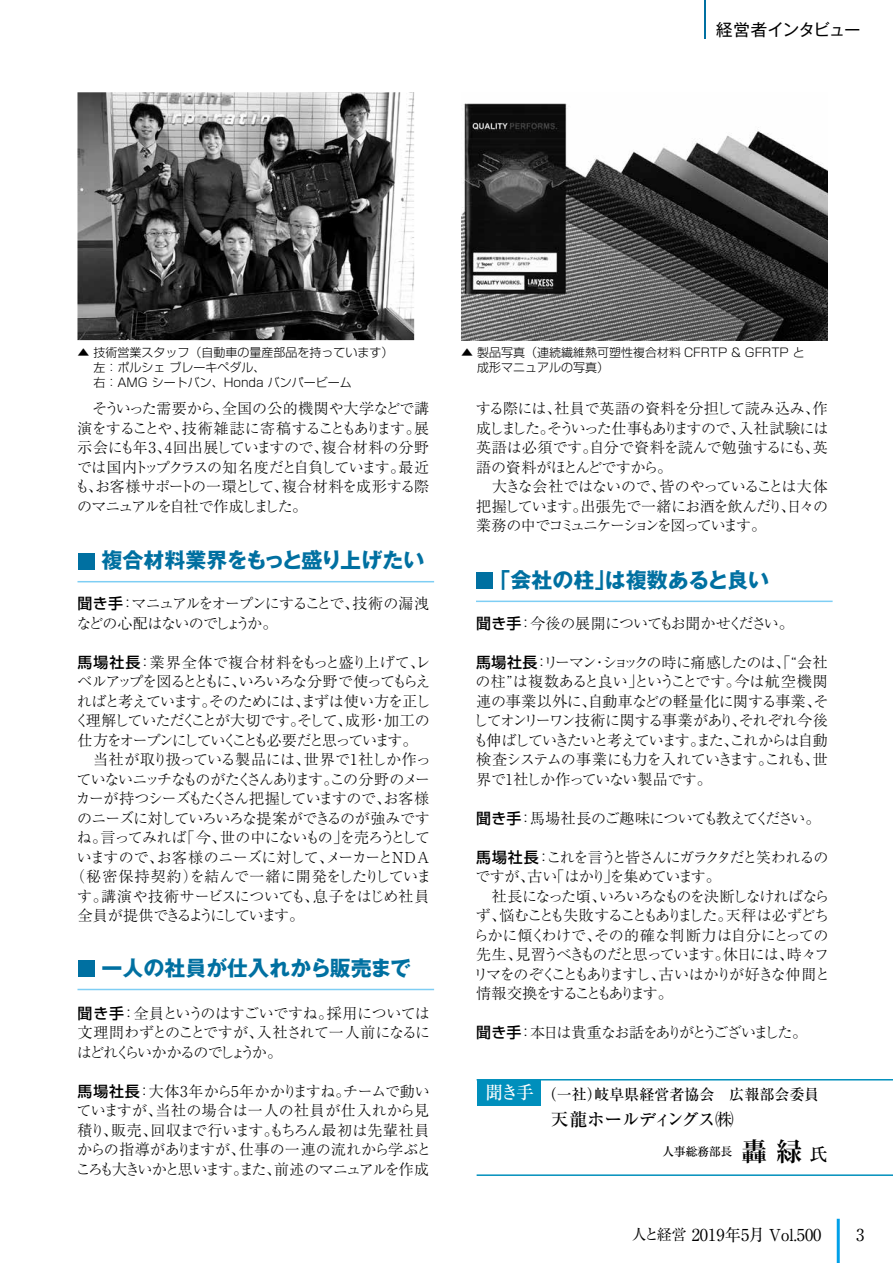
<style>
.page{position:relative;width:893px;height:1263px;background:#fff}
.page>*{position:absolute;margin:0;border:0;box-sizing:border-box;transform-origin:0 0}
.t1{font:700 25.5px "Koz Min Pr 6 N";color:#000}
.t2{font:700 21px "Gothic MB101 Pr 5";color:#0070a1}
.t3{font:500 18px "Ryumin Pr 5";letter-spacing:-.05em;color:#000}
.t4{font:16.5px "Ryumin Pr 5";color:#000}
.t5{font:16.5px "Gothic MB101 Pr 5";letter-spacing:-.05em;color:#000}
.t6{font:300 15px/19.5px "Ryumin Pr 5";letter-spacing:-.07em;color:#000;text-align:justify}
.t7{font:300 15px/19.5px "Ryumin Pr 5";letter-spacing:-.095em;color:#000}
.t8{font:300 15px/19.5px "Ryumin Pr 5";letter-spacing:-.01em;color:#000}
.t9{font:300 15px "Ryumin Pr 5";letter-spacing:-.045em;color:#000}
.t10{font:300 15px "Ryumin Pr 5";letter-spacing:.005em;color:#000}
.t11{font:300 15px "Ryumin Pr 5";letter-spacing:-.145em;color:#000}
.t12{font:300 15px/19.5px "Ryumin Pr 5";letter-spacing:-.1em;color:#000}
.t13{font:300 15px "Ryumin Pr 5";letter-spacing:-.105em;color:#000}
.t14{font:300 15px "Ryumin Pr 5";letter-spacing:-.025em;color:#000}
.t15{font:300 15px "Ryumin Pr 5";letter-spacing:-.115em;color:#000}
.t16{font:500 15px "Ryumin Pr 5";color:#000}
.t17{font:300 12px/15px "Shin Go Pr 5";color:#000}
.t18{font:500 12px "Ryumin Pr 5";letter-spacing:-.03em;color:#000}
.s1{font-family:"Shin Go Pr 5";font-weight:500}
.s2{font-size:18px;color:#fff}
.s3{font-family:"Ryumin Pr 5";font-weight:500;font-size:18px}
.s4{font-size:15px}
</style>
<div class="page">
<img style="left:461px;top:103px;width:367px;height:237px">
<hr style="left:704px;top:0;width:1px;height:38px;background:#0070a1">
<hr style="left:837px;top:1219px;width:3px;height:44px;background:#00a0e9">
<hr style="left:477px;top:1079px;width:416px;height:1px;background:#008fbc">
<hr style="left:477px;top:1174px;width:416px;height:2px;background:#008fbc">
<div style="left:477px;top:1080px;width:64px;height:26px;background:#008fbc"></div>
<img style="left:77px;top:92px;width:337px;height:248px">
<div style="left:78px;top:553px;width:16px;height:16px;background:#0070a1"></div>
<hr style="left:77px;top:581px;width:357px;height:1px;background:#7ecef4">
<div style="left:476px;top:573px;width:16px;height:16px;background:#0070a1"></div>
<hr style="left:476px;top:601px;width:357px;height:1px;background:#7ecef4">
<div style="left:78px;top:961px;width:16px;height:16px;background:#0070a1"></div>
<hr style="left:77px;top:989px;width:357px;height:1px;background:#7ecef4">
<p class="t5" style="left:716px;top:16px;width:146px">経営者インタビュー</p>
<p class="t17" style="left:77px;top:344px;width:317px">▲ 技術営業スタッフ（自動車の量産部品を持っています）</p>
<p class="t17" style="left:81px;top:359px;width:185px">　左：ポルシェ ブレーキペダル、</p>
<p class="t17" style="left:77px;top:374px;width:276px">　 右：AMG シートバン、Honda バンパービーム</p>
<p class="t6" style="left:75px;top:398px;width:356px">　そういった需要から、全国の公的機関や大学などで講演をすることや、技術雑誌に寄稿することもあります。展示会にも年3、4回出展していますので、複合材料の分野では国内トップクラスの知名度だと自負しています。最近も、お客様サポートの一環として、複合材料を成形する際のマニュアルを自社で作成しました。</p>
<h2 class="t2" style="left:101px;top:543px;width:324px">複合材料業界をもっと盛り上げたい</h2>
<p class="t12" style="left:76px;top:593px;width:354px"><span class="s1">聞き手</span>：マニュアルをオープンにすることで、技術の漏洩などの心配はないのでしょうか。</p>
<p class="t10" style="left:78px;top:650px;width:355px"><span class="s1">馬場社長</span>：業界全体で複合材料をもっと盛り上げて、レ</p>
<p class="t7" style="left:77px;top:671px;width:355px">ベルアップを図るとともに、いろいろな分野で使ってもらえ</p>
<p class="t6" style="left:77px;top:690px;width:355px">ればと考えています。そのためには、まずは使い方を正し</p>
<p class="t6" style="left:74px;top:710px;width:357px">く理解していただくことが大切です。そして、成形・加工の</p>
<p class="t11" style="left:78px;top:728px;width:341px">仕方をオープンにしていくことも必要だと思っています。</p>
<p class="t9" style="left:78px;top:748px;width:355px">　当社が取り扱っている製品には、世界で1社しか作っ</p>
<p class="t13" style="left:77px;top:767px;width:355px">ていないニッチなものがたくさんあります。この分野のメー</p>
<p class="t6" style="left:76px;top:788px;width:355px">カーが持つシーズもたくさん把握していますので、お客様</p>
<p class="t6" style="left:77px;top:807px;width:354px">のニーズに対していろいろな提案ができるのが強みです</p>
<p class="t6" style="left:77px;top:827px;width:355px">ね。言ってみれば「今、世の中にないもの」を売ろうとして</p>
<p class="t9" style="left:77px;top:845px;width:354px">いますので、お客様のニーズに対して、メーカーとNDA</p>
<p class="t10" style="left:70px;top:865px;width:363px">（秘密保持契約）を結んで一緒に開発をしたりしていま</p>
<p class="t14" style="left:77px;top:884px;width:354px">す。講演や技術サービスについても、息子をはじめ社員</p>
<p class="t11" style="left:78px;top:904px;width:228px">全員が提供できるようにしています。</p>
<h2 class="t2" style="left:101px;top:951px;width:311px">一人の社員が仕入れから販売まで</h2>
<p class="t6" style="left:77px;top:1002px;width:355px"><span class="s1">聞き手</span>：全員というのはすごいですね。採用については文理問わずとのことですが、入社されて一人前になるにはどれくらいかかるのでしょうか。</p>
<p class="t8" style="left:76px;top:1080px;width:357px"><span class="s1">馬場社長</span>：大体3年から5年かかりますね。チームで動いていますが、当社の場合は一人の社員が仕入れから見積り、販売、回収まで行います。もちろん最初は先輩社員からの指導がありますが、仕事の一連の流れから学ぶところも大きいかと思います。また、前述のマニュアルを作成</p>
<p class="t17" style="left:461px;top:344px;width:345px">▲ 製品写真（連続繊維熱可塑性複合材料 CFRTP &amp; GFRTP と　 成形マニュアルの写真）</p>
<p class="t6" style="left:476px;top:398px;width:354px;text-align:left">する際には、社員で英語の資料を分担して読み込み、作成しました。そういった仕事もありますので、入社試験には英語は必須です。自分で資料を読んで勉強するにも、英語の資料がほとんどですから。<br>　大きな会社ではないので、皆のやっていることは大体把握しています。出張先で一緒にお酒を飲んだり、日々の業務の中でコミュニケーションを図っています。</p>
<h2 class="t2" style="left:489px;top:562px;width:281px">「会社の柱」は複数あると良い</h2>
<p class="t6" style="left:476px;top:612px;width:319px"><span class="s1">聞き手</span>：今後の展開についてもお聞かせください。</p>
<p class="t6" style="left:473px;top:651px;width:357px"><span class="s1">馬場社長</span>：リーマン・ショックの時に痛感したのは、「“会社の柱”は複数あると良い」ということです。今は航空機関連の事業以外に、自動車などの軽量化に関する事業、そしてオンリーワン技術に関する事業があり、それぞれ今後も伸ばしていきたいと考えています。また、これからは自動検査システムの事業にも力を入れていきます。これも、世界で1社しか作っていない製品です。</p>
<p class="t6" style="left:476px;top:807px;width:346px"><span class="s1">聞き手</span>：馬場社長のご趣味についても教えてください。</p>
<p class="t7" style="left:473px;top:846px;width:358px"><span class="s1">馬場社長</span>：これを言うと皆さんにガラクタだと笑われるのですが、古い「はかり」を集めています。<br>　社長になった頃、いろいろなものを決断しなければならず、悩むことも失敗することもありました。天秤は必ずどちらかに傾くわけで、その的確な判断力は自分にとっての先生、見習うべきものだと思っています。休日には、時々フリマをのぞくこともありますし、古いはかりが好きな仲間と情報交換をすることもあります。</p>
<p class="t15" style="left:476px;top:1021px;width:333px"><span class="s1">聞き手</span>：本日は貴重なお話をありがとうございました。</p>
<p class="t16" style="left:485px;top:1082px;width:336px"><span class="s2">聞き手</span>（一社）岐阜県経営者協会　広報部会委員</p>
<h1 class="t1" style="left:741px;top:1137px;width:88px">轟 緑<span class="s3">氏</span></h1>
<p class="t3" style="left:551px;top:1105px;width:184px">天龍ホールディングス㈱</p>
<p class="t18" style="left:662px;top:1142px;width:72px">人事総務部長</p>
<p class="t4" style="left:631px;top:1221px;width:192px"><span class="s4">人と経営</span> 2019年5月 Vol.500</p>
<p class="t4" style="left:856px;top:1221px;width:10px">3</p>
</div>
